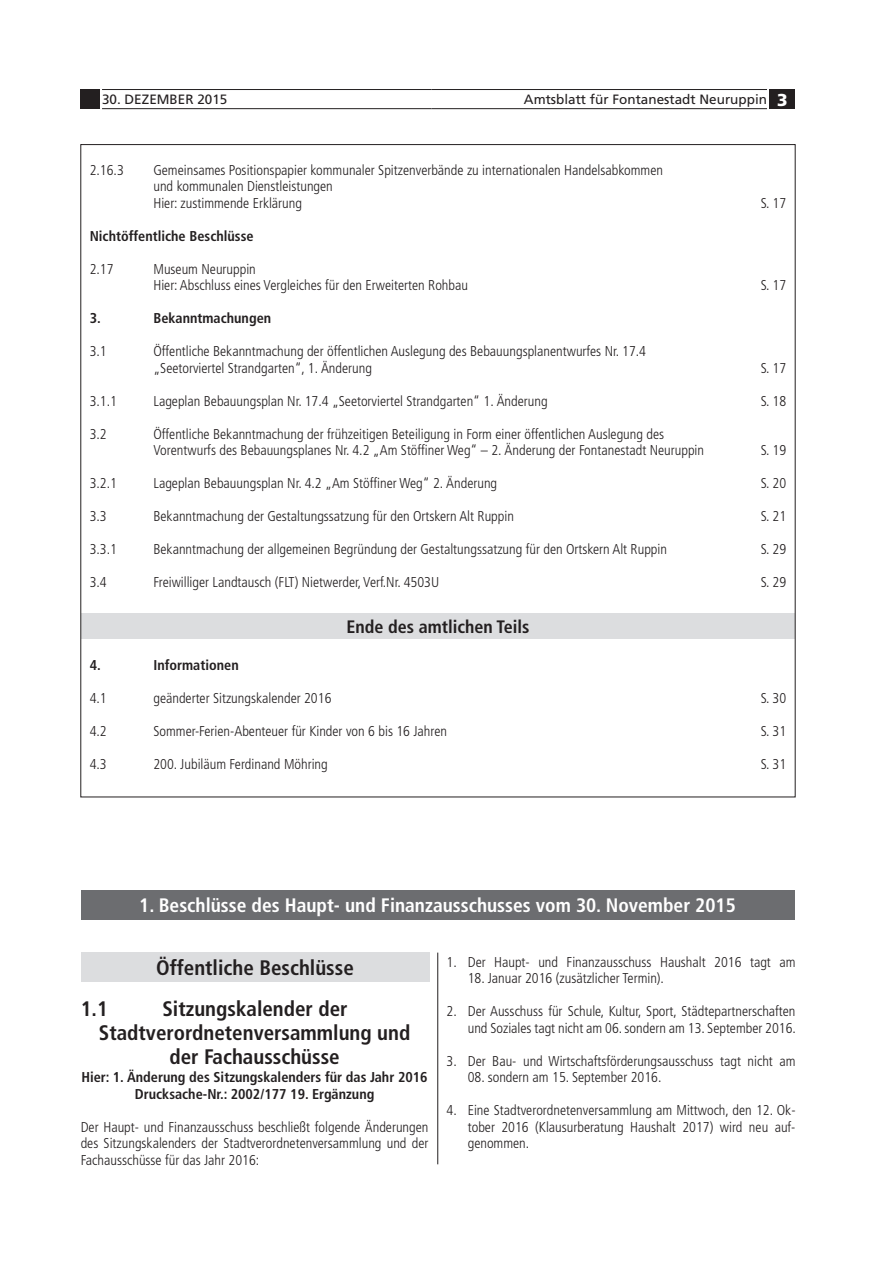
<style>
.page{position:relative;width:893px;height:1263px;background:#fff}
.page>*{position:absolute;margin:0;border:0;box-sizing:border-box;transform-origin:0 0}
._04_1_U1{font:700 condensed 21px "Frutiger";color:#231f20}
._03_2_15{font:700 condensed 21px "Frutiger";color:#231f20}
._03_1_70{font:700 condensed 19.5px "Frutiger";color:#fff}
.t1{font:700 condensed 18px "Frutiger";color:#231f20}
._01_2_ihv_light{font:300 condensed 14.25px/16.5px "Frutiger";color:#231f20}
._04_2_aufzaehlung{font:300 condensed 14.25px/16.5px "Frutiger";color:#231f20;text-align:right}
._04_3_fliesstext{font:300 condensed 14.25px/16.5px "Frutiger";color:#231f20;text-align:justify}
._04_6_U2{font:700 condensed 14.25px "Frutiger";color:#231f20}
._01_1_ihv_fett{font:700 condensed 14.25px "Frutiger";color:#231f20}
.t2{font:13.5px "Frutiger";color:#231f20}
.s1{font-weight:900;font-size:17.25px;color:#fff}
</style>
<div class="page">
<div style="left:770px;top:89px;width:25px;height:19px;background:#231f20"></div>
<div style="left:81px;top:89px;width:19px;height:19px;background:#231f20"></div>
<hr style="left:102px;top:89px;width:330px;height:1px;background:#231f20">
<hr style="left:432px;top:89px;width:335px;height:1px;background:#231f20">
<hr style="left:102px;top:108px;width:330px;height:1px;background:#231f20">
<hr style="left:432px;top:108px;width:335px;height:1px;background:#231f20">
<hr style="left:437px;top:952px;width:1px;height:212px;background:#231f20">
<div style="left:81px;top:613px;width:714px;height:26px;background:#dcdddf"></div>
<div style="left:81px;top:890px;width:713px;height:29px;background:#6c6d70"></div>
<div style="left:81px;top:952px;width:348px;height:30px;background:#dcdddf"></div>
<p class="t2" style="left:102px;top:92px;width:127px">30. DEZEMBER 2015</p>
<p class="t2" style="left:524px;top:92px;width:265px">Amtsblatt für Fontanestadt Neuruppin <span class="s1">3</span></p>
<p class="_01_2_ihv_light" style="left:90px;top:162px;width:36px">2.16.3</p>
<p class="_01_2_ihv_light" style="left:153px;top:162px;width:511px">Gemeinsames Positionspapier kommunaler Spitzenverbände zu internationalen Handelsabkommen und kommunalen Dienstleistungen</p>
<p class="_01_2_ihv_light" style="left:153px;top:195px;width:150px">Hier: zustimmende Erklärung</p>
<p class="_01_2_ihv_light" style="left:761px;top:195px;width:27px">S. 17</p>
<p class="_01_1_ihv_fett" style="left:90px;top:227px;width:165px">Nichtöffentliche Beschlüsse</p>
<p class="_01_2_ihv_light" style="left:90px;top:261px;width:25px">2.17</p>
<p class="_01_2_ihv_light" style="left:153px;top:261px;width:104px">Museum Neuruppin</p>
<p class="_01_2_ihv_light" style="left:153px;top:277px;width:316px">Hier: Abschluss eines Vergleiches für den Erweiterten Rohbau</p>
<p class="_01_2_ihv_light" style="left:761px;top:277px;width:27px">S. 17</p>
<p class="_01_1_ihv_fett" style="left:90px;top:310px;width:13px">3.</p>
<p class="_01_1_ihv_fett" style="left:153px;top:310px;width:119px">Bekanntmachungen</p>
<p class="_01_2_ihv_light" style="left:90px;top:343px;width:19px">3.1</p>
<p class="_01_2_ihv_light" style="left:153px;top:343px;width:494px">Öffentliche Bekanntmachung der öffentlichen Auslegung des Bebauungsplanentwurfes Nr. 17.4 „Seetorviertel Strandgarten“, 1. Änderung</p>
<p class="_01_2_ihv_light" style="left:761px;top:360px;width:27px">S. 17</p>
<p class="_01_2_ihv_light" style="left:90px;top:393px;width:29px">3.1.1</p>
<p class="_01_2_ihv_light" style="left:153px;top:393px;width:396px">Lageplan Bebauungsplan Nr. 17.4 „Seetorviertel Strandgarten“ 1. Änderung</p>
<p class="_01_2_ihv_light" style="left:761px;top:393px;width:27px">S. 18</p>
<p class="_01_2_ihv_light" style="left:90px;top:426px;width:19px">3.2</p>
<p class="_01_2_ihv_light" style="left:153px;top:426px;width:552px">Öffentliche Bekanntmachung der frühzeitigen Beteiligung in Form einer öffentlichen Auslegung des<br>Vorentwurfs des Bebauungsplanes Nr. 4.2 „Am Stöffiner Weg“ – 2. Änderung der Fontanestadt Neuruppin</p>
<p class="_01_2_ihv_light" style="left:761px;top:442px;width:27px">S. 19</p>
<p class="_01_2_ihv_light" style="left:90px;top:475px;width:29px">3.2.1</p>
<p class="_01_2_ihv_light" style="left:153px;top:475px;width:345px">Lageplan Bebauungsplan Nr. 4.2 „Am Stöffiner Weg“ 2. Änderung</p>
<p class="_01_2_ihv_light" style="left:761px;top:475px;width:27px">S. 20</p>
<p class="_01_2_ihv_light" style="left:90px;top:508px;width:19px">3.3</p>
<p class="_01_2_ihv_light" style="left:153px;top:508px;width:362px">Bekanntmachung der Gestaltungssatzung für den Ortskern Alt Ruppin</p>
<p class="_01_2_ihv_light" style="left:761px;top:508px;width:27px">S. 21</p>
<p class="_01_2_ihv_light" style="left:90px;top:541px;width:29px">3.3.1</p>
<p class="_01_2_ihv_light" style="left:153px;top:541px;width:515px">Bekanntmachung der allgemeinen Begründung der Gestaltungssatzung für den Ortskern Alt Ruppin</p>
<p class="_01_2_ihv_light" style="left:761px;top:541px;width:27px">S. 29</p>
<p class="_01_2_ihv_light" style="left:90px;top:574px;width:19px">3.4</p>
<p class="_01_2_ihv_light" style="left:153px;top:574px;width:287px">Freiwilliger Landtausch (FLT) Nietwerder, Verf.Nr. 4503U</p>
<p class="_01_2_ihv_light" style="left:761px;top:574px;width:27px">S. 29</p>
<p class="t1" style="left:346px;top:616px;width:184px">Ende des amtlichen Teils</p>
<p class="_01_1_ihv_fett" style="left:90px;top:656px;width:13px">4.</p>
<p class="_01_1_ihv_fett" style="left:153px;top:656px;width:87px">Informationen</p>
<p class="_01_2_ihv_light" style="left:90px;top:690px;width:19px">4.1</p>
<p class="_01_2_ihv_light" style="left:153px;top:690px;width:180px">geänderter Sitzungskalender 2016</p>
<p class="_01_2_ihv_light" style="left:761px;top:690px;width:27px">S. 30</p>
<p class="_01_2_ihv_light" style="left:90px;top:723px;width:19px">4.2</p>
<p class="_01_2_ihv_light" style="left:153px;top:723px;width:295px">Sommer-Ferien-Abenteuer für Kinder von 6 bis 16 Jahren</p>
<p class="_01_2_ihv_light" style="left:761px;top:723px;width:27px">S. 31</p>
<p class="_01_2_ihv_light" style="left:90px;top:756px;width:19px">4.3</p>
<p class="_01_2_ihv_light" style="left:153px;top:756px;width:176px">200. Jubiläum Ferdinand Möhring</p>
<p class="_01_2_ihv_light" style="left:761px;top:756px;width:27px">S. 31</p>
<p class="_03_1_70" style="left:139px;top:894px;width:598px">1. Beschlüsse des Haupt- und Finanzausschusses vom 30. November 2015</p>
<p class="_03_2_15" style="left:156px;top:956px;width:199px">Öffentliche Beschlüsse</p>
<p class="_04_1_U1" style="left:81px;top:996px;width:29px">1.1</p>
<p class="_04_1_U1" style="left:162px;top:996px;width:187px">Sitzungskalender der</p>
<p class="_04_1_U1" style="left:99px;top:1020px;width:313px">Stadtverordnetenversammlung und</p>
<p class="_04_1_U1" style="left:169px;top:1044px;width:172px">der Fachausschüsse</p>
<p class="_04_6_U2" style="left:81px;top:1069px;width:348px">Hier: 1. Änderung des Sitzungskalenders für das Jahr 2016</p>
<p class="_04_6_U2" style="left:135px;top:1085px;width:241px">Drucksache-Nr.: 2002/177 19. Ergänzung</p>
<p class="_04_3_fliesstext" style="left:81px;top:1119px;width:349px">Der Haupt- und Finanzausschuss beschließt folgende Änderungen des Sitzungskalenders der Stadtverordnetenversammlung und der Fachausschüsse für das Jahr 2016:</p>
<p class="_04_2_aufzaehlung" style="left:446px;top:954px;width:351px">1. Der Haupt- und Finanzausschuss Haushalt 2016 tagt am</p>
<p class="_04_2_aufzaehlung" style="left:468px;top:970px;width:198px">18. Januar 2016 (zusätzlicher Termin).</p>
<p class="_04_2_aufzaehlung" style="left:446px;top:1003px;width:351px">2. Der Ausschuss für Schule, Kultur, Sport, Städtepartnerschaften und Soziales tagt nicht am 06. sondern am 13. September 2016.</p>
<p class="_04_2_aufzaehlung" style="left:446px;top:1053px;width:351px">3. Der Bau- und Wirtschaftsförderungsausschuss tagt nicht am</p>
<p class="_04_2_aufzaehlung" style="left:468px;top:1069px;width:195px">08. sondern am 15. September 2016.</p>
<p class="_04_2_aufzaehlung" style="left:468px;top:1102px;width:328px;text-align:justify;text-indent:-21px">4. Eine Stadtverordnetenversammlung am Mittwoch, den 12. Ok&shy;tober 2016 (Klausurberatung Haushalt 2017) wird neu auf&shy;genommen.</p>
</div>
